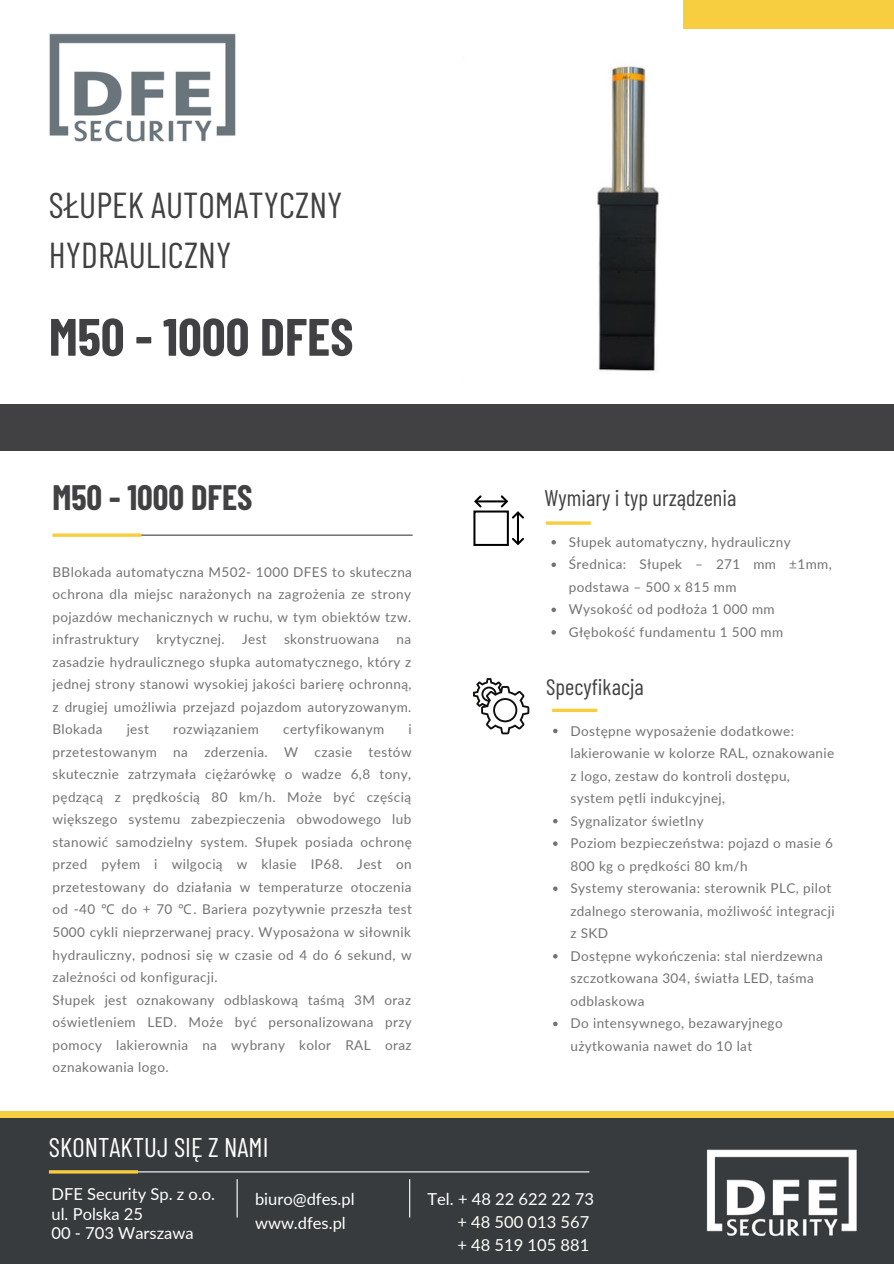
<style>
.page{position:relative;width:894px;height:1264px;background:#fff}
.page>*{position:absolute;margin:0;border:0;box-sizing:border-box;transform-origin:0 0}
.t1{font:700 52.5px "Barlow Condensed";color:#414042}
.t2{font:36px "Barlow Condensed";color:#414042}
.t3{font:700 34.5px "Barlow Condensed";color:#414042}
.t4{font:27px "Barlow Condensed";color:#fff}
.t5{font:22.5px "Barlow Condensed";color:#414042}
.t6{font:16.5px "Lato";color:#fff}
.t7{font:16.5px "Lato";color:#fefef8}
.t8{font:13.5px/22.5px "Lato";letter-spacing:.03em;color:#737373}
.s1{font-family:"Noto Sans"}
</style>
<div class="page">
<div style="left:0;top:404px;width:893px;height:46px;background:#414042"></div>
<div style="left:0;top:1113px;width:893px;height:150px;background:#383b3d"></div>
<div style="left:0;top:1110px;width:893px;height:7px;background:#f6ce3f"></div>
<hr style="left:54px;top:534px;width:358px;height:1px;background:#414042">
<svg style="left:52px;top:533px;width:89px;height:4px"></svg>
<hr style="left:51px;top:1171px;width:538px;height:1px;background:#fff">
<hr style="left:49px;top:1170px;width:89px;height:3px;background:#f6ce3f">
<hr style="left:236px;top:1179px;width:2px;height:38px;background:#fff">
<hr style="left:409px;top:1179px;width:1px;height:38px;background:#fff">
<img style="left:49px;top:33px;width:187px;height:109px">
<img style="left:706px;top:1149px;width:151px;height:88px">
<div style="left:473px;top:510px;width:35px;height:36px;border:2px solid #000"></div>
<svg style="left:512px;top:538px;width:12px;height:8px"></svg>
<hr style="left:517px;top:513px;width:2px;height:30px;background:#000">
<svg style="left:499px;top:495px;width:25px;height:25px"></svg>
<svg style="left:474px;top:495px;width:9px;height:13px"></svg>
<hr style="left:476px;top:500px;width:30px;height:2px;background:#000">
<svg style="left:545px;top:521px;width:45px;height:4px"></svg>
<svg style="left:551px;top:540px;width:5px;height:4px"></svg>
<svg style="left:551px;top:562px;width:5px;height:5px"></svg>
<svg style="left:551px;top:607px;width:5px;height:5px"></svg>
<svg style="left:551px;top:630px;width:5px;height:4px"></svg>
<svg style="left:552px;top:708px;width:45px;height:4px"></svg>
<svg style="left:553px;top:728px;width:4px;height:5px"></svg>
<svg style="left:553px;top:818px;width:4px;height:5px"></svg>
<svg style="left:553px;top:841px;width:4px;height:4px"></svg>
<svg style="left:553px;top:886px;width:4px;height:5px"></svg>
<svg style="left:553px;top:954px;width:4px;height:4px"></svg>
<svg style="left:553px;top:1021px;width:4px;height:5px"></svg>
<div style="left:683px;top:0;width:210px;height:29px;background:#f6ce3f"></div>
<svg style="left:473px;top:678px;width:56px;height:56px"></svg>
<img style="left:597px;top:66px;width:62px;height:305px">
<p class="t2" style="left:49px;top:182px;width:295px">SŁUPEK AUTOMATYCZNY</p>
<p class="t2" style="left:49px;top:231px;width:184px">HYDRAULICZNY</p>
<p class="t1" style="left:49px;top:303px;width:306px">M50 - 1000 DFES</p>
<p class="t3" style="left:52px;top:475px;width:201px">M50 - 1000 DFES</p>
<p class="t5" style="left:544px;top:483px;width:193px">Wymiary i typ urządzenia</p>
<p class="t8" style="left:52px;top:560px;width:361px;text-align:justify">BBlokada automatyczna M502- 1000 DFES to skuteczna ochrona dla miejsc narażonych na zagrożenia ze strony pojazdów mechanicznych w ruchu, w tym obiektów tzw. infrastruktury</p>
<p class="t8" style="left:156px;top:627px;width:70px">krytycznej.</p>
<p class="t8" style="left:242px;top:627px;width:26px">Jest</p>
<p class="t8" style="left:284px;top:627px;width:97px">skonstruowana</p>
<p class="t8" style="left:52px;top:627px;width:360px;text-align:justify;text-indent:344px">na zasadzie hydraulicznego słupka automatycznego, który z jednej strony stanowi wysokiej jakości barierę ochronną, z drugiej umożliwia przejazd pojazdom autoryzowanym.<br>Blokada</p>
<p class="t8" style="left:127px;top:717px;width:24px">jest</p>
<p class="t8" style="left:173px;top:717px;width:87px">rozwiązaniem</p>
<p class="t8" style="left:283px;top:717px;width:103px">certyfikowanym</p>
<p class="t8" style="left:52px;top:717px;width:361px;text-align:justify;text-indent:356px">i przetestowanym na zderzenia. W czasie testów skutecznie zatrzymała ciężarówkę o wadze 6,8 tony, pędzącą z prędkością 80 km/h. Może być częścią większego systemu zabezpieczenia obwodowego lub stanowić samodzielny system. Słupek posiada ochronę przed pyłem i wilgocią w klasie IP68. Jest on przetestowany do działania w temperaturze otoczenia od -40 <span class="s1">℃</span> do + 70 <span class="s1">℃</span>. Bariera pozytywnie przeszła test 5000 cykli nieprzerwanej pracy. Wyposażona w siłownik hydrauliczny, podnosi się w czasie od 4 do 6 sekund, w zależności od konfiguracji.</p>
<p class="t8" style="left:52px;top:988px;width:361px;text-align:justify">Słupek jest oznakowany odblaskową taśmą 3M oraz oświetleniem LED. Może być personalizowana przy pomocy lakierownia na wybrany kolor RAL oraz oznakowania logo.</p>
<p class="t8" style="left:568px;top:530px;width:223px">Słupek automatyczny, hydrauliczny</p>
<p class="t8" style="left:568px;top:553px;width:264px">Średnica: Słupek – 271 mm ±1mm, podstawa – 500 x 815 mm</p>
<p class="t8" style="left:568px;top:598px;width:207px">Wysokość od podłoża 1 000 mm</p>
<p class="t8" style="left:568px;top:620px;width:216px">Głębokość fundamentu 1 500 mm</p>
<p class="t5" style="left:546px;top:672px;width:99px">Specyfikacja</p>
<p class="t8" style="left:570px;top:719px;width:265px">Dostępne wyposażenie dodatkowe: lakierowanie w kolorze RAL, oznakowanie z logo, zestaw do kontroli dostępu, system pętli indukcyjnej,</p>
<p class="t8" style="left:570px;top:809px;width:135px">Sygnalizator świetlny</p>
<p class="t8" style="left:570px;top:831px;width:264px">Poziom bezpieczeństwa: pojazd o masie 6<br>800 kg o prędkości 80 km/h</p>
<p class="t8" style="left:570px;top:876px;width:266px">Systemy sterowania: sterownik PLC, pilot zdalnego sterowania, możliwość integracji z SKD</p>
<p class="t8" style="left:570px;top:944px;width:254px">Dostępne wykończenia: stal nierdzewna szczotkowana 304, światła LED, taśma odblaskowa</p>
<p class="t8" style="left:570px;top:1011px;width:214px">Do intensywnego, bezawaryjnego użytkowania nawet do 10 lat</p>
<p class="t4" style="left:49px;top:1129px;width:221px">SKONTAKTUJ SIĘ Z NAMI</p>
<p class="t6" style="left:51px;top:1184px;width:165px">DFE Security Sp. z o.o.</p>
<p class="t6" style="left:51px;top:1203px;width:93px">ul. Polska 25</p>
<p class="t6" style="left:51px;top:1222px;width:143px">00 - 703 Warszawa</p>
<p class="t6" style="left:255px;top:1188px;width:101px">biuro@dfes.pl</p>
<p class="t6" style="left:427px;top:1188px;width:168px">Tel. + 48 22 622 22 73</p>
<p class="t6" style="left:255px;top:1212px;width:92px">www.dfes.pl</p>
<p class="t7" style="left:457px;top:1211px;width:133px">+ 48 500 013 567</p>
<p class="t7" style="left:457px;top:1234px;width:133px">+ 48 519 105 881</p>
</div>
